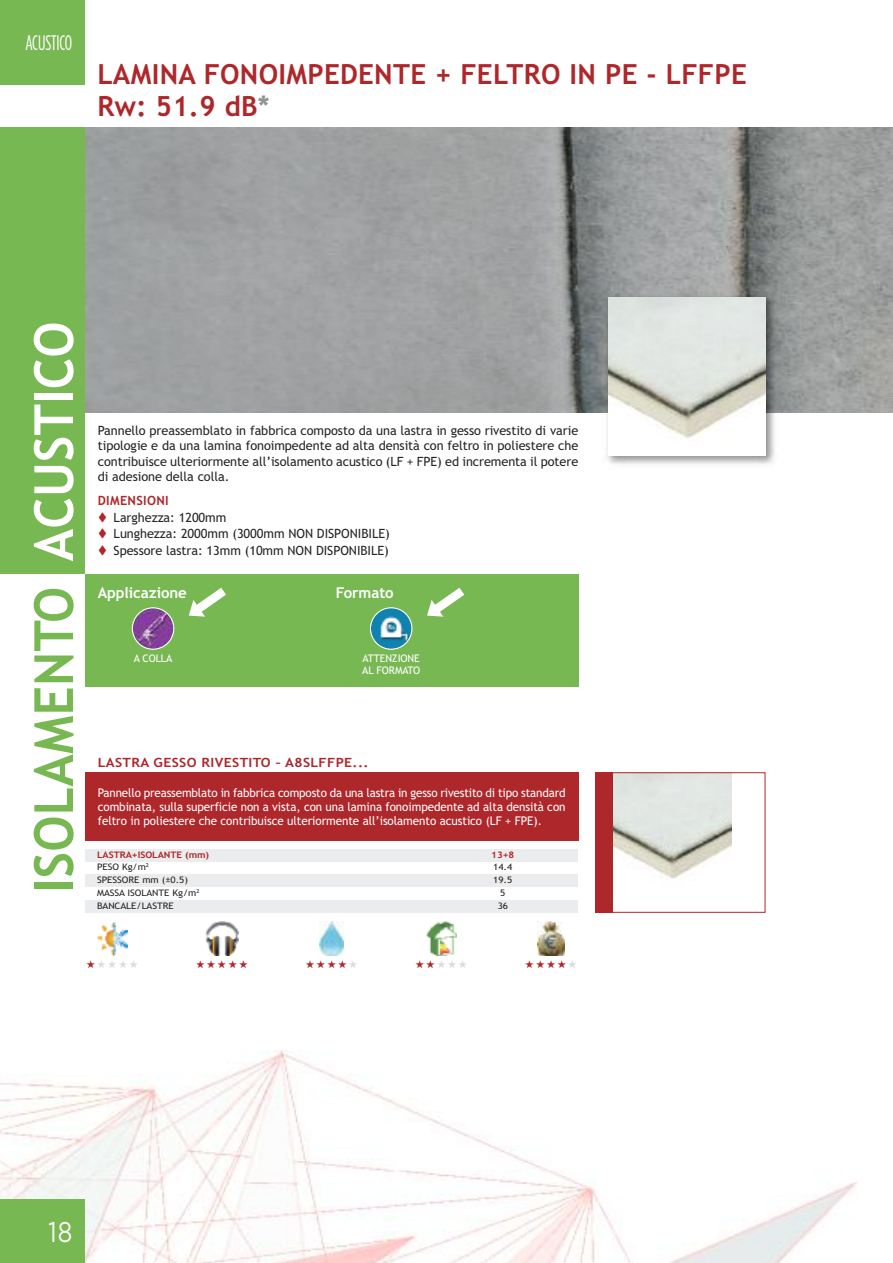
<style>
.page{position:relative;width:893px;height:1263px;background:#fff}
.page>*{position:absolute;margin:0;border:0;box-sizing:border-box;transform-origin:0 0}
.t1{font:700 54px "Trebuchet MS";letter-spacing:.005em;color:#78b852;scale:.95 1}
.t2{font:700 54px "Trebuchet MS";letter-spacing:.005em;color:#fff;scale:.95 1}
.t3{font:28.5px "Gotham";color:#fff;scale:.81 1}
.t4{font:700 27.75px/31.5px "Trebuchet MS";letter-spacing:.01em;color:#ae272b}
.t5{font:21px "Gotham Condensed";letter-spacing:-.005em;color:#fff;scale:.86 1}
.t6{font:700 15px "Trebuchet MS";letter-spacing:-.005em;color:#fff}
.t7{font:12.75px/15.5px "Trebuchet MS";letter-spacing:-.005em;color:#272627;text-align:justify}
.t8{font:700 12.75px "Trebuchet MS";letter-spacing:.025em;color:#ae272b;scale:1.1 1}
.t9{font:700 12.75px "Trebuchet MS";letter-spacing:.025em;color:#ae272b}
.t10{font:12px/14.2px "Trebuchet MS";letter-spacing:-.005em;color:#fff;text-align:justify}
.t11{font:10.5px/12px "Trebuchet MS";letter-spacing:-.005em;color:#fff}
.t12{font:9px "Trebuchet MS";letter-spacing:-.005em;color:#272627;scale:1.1 1}
.t13{font:700 9px "Trebuchet MS";letter-spacing:-.005em;color:#ae272b;scale:1.1 1}
.s1{color:#919396}
.s2{color:#ae272b}
</style>
<div class="page">
<img style="left:612px;top:774px;width:119px;height:117px">
<img style="left:0;top:1050px;width:857px;height:213px">
<div style="left:0;top:128px;width:85px;height:446px;background:#78b852"></div>
<div style="left:0;top:0;width:85px;height:85px;background:#78b852"></div>
<img style="left:85px;top:128px;width:808px;height:284px">
<img style="left:602px;top:292px;width:178px;height:173px">
<img style="left:608px;top:298px;width:157px;height:157px">
<div style="left:85px;top:574px;width:493px;height:113px;background:#78b852"></div>
<svg style="left:132px;top:607px;width:42px;height:43px"></svg>
<svg style="left:370px;top:607px;width:42px;height:43px"></svg>
<div style="left:0;top:1199px;width:85px;height:64px;background:#78b852"></div>
<svg style="left:427px;top:588px;width:37px;height:29px"></svg>
<svg style="left:189px;top:588px;width:37px;height:29px"></svg>
<div style="left:595px;top:772px;width:170px;height:141px;border:1px solid #ae272b"></div>
<div style="left:85px;top:849px;width:342px;height:13px;background:#ebeced"></div>
<div style="left:427px;top:849px;width:151px;height:13px;background:#ebeced"></div>
<div style="left:85px;top:874px;width:342px;height:13px;background:#ebeced"></div>
<div style="left:427px;top:874px;width:151px;height:13px;background:#ebeced"></div>
<div style="left:85px;top:900px;width:342px;height:13px;background:#ebeced"></div>
<div style="left:427px;top:900px;width:151px;height:13px;background:#ebeced"></div>
<div style="left:85px;top:772px;width:493px;height:68px;background:#ae272b"></div>
<img style="left:96px;top:922px;width:32px;height:33px">
<img style="left:205px;top:921px;width:34px;height:34px">
<img style="left:320px;top:921px;width:23px;height:34px">
<img style="left:426px;top:921px;width:30px;height:34px">
<svg style="left:537px;top:921px;width:28px;height:34px"></svg>
<img style="left:538px;top:921px;width:26px;height:34px">
<div style="left:595px;top:772px;width:17px;height:141px;background:#ae272b"></div>
<h3 class="t5" style="left:26px;top:31px;width:56px">ACUSTICO</h3>
<h3 class="t4" style="left:97px;top:59px;width:651px">LAMINA FONOIMPEDENTE + FELTRO IN PE - LFFPE<br>Rw: 51.9 dB<span class="s1">*</span></h3>
<h1 class="t2" style="left:23px;top:561px;width:254px;rotate:-90deg">ACUSTICO</h1>
<h1 class="t1" style="left:23px;top:893px;width:323px;rotate:-90deg">ISOLAMENTO</h1>
<p class="t7" style="left:98px;top:422px;width:482px">Pannello preassemblato in fabbrica composto da una lastra in gesso rivestito di varie tipologie e da una lamina fonoimpedente ad alta densità con feltro in poliestere che contribuisce ulteriormente all’isolamento acustico (LF + FPE) ed incrementa il potere di adesione della colla.</p>
<p class="t9" style="left:98px;top:493px;width:72px">DIMENSIONI</p>
<p class="t7" style="left:98px;top:510px;width:130px"><span class="s2">▼</span> Larghezza: 1200mm</p>
<p class="t7" style="left:98px;top:526px;width:294px"><span class="s2">▼</span> Lunghezza: 2000mm (3000mm NON DISPONIBILE)</p>
<p class="t7" style="left:98px;top:543px;width:293px"><span class="s2">▼</span> Spessore lastra: 13mm (10mm NON DISPONIBILE)</p>
<p class="t6" style="left:98px;top:584px;width:91px">Applicazione</p>
<p class="t6" style="left:336px;top:584px;width:59px">Formato</p>
<p class="t11" style="left:134px;top:652px;width:40px">A COLLA</p>
<p class="t11" style="left:362px;top:652px;width:59px">ATTENZIONE<br>AL FORMATO</p>
<p class="t8" style="left:98px;top:755px;width:248px">LASTRA GESSO RIVESTITO – A8SLFFPE...</p>
<p class="t10" style="left:98px;top:785px;width:469px">Pannello preassemblato in fabbrica composto da una lastra in gesso rivestito di tipo standard combinata, sulla superficie non a vista, con una lamina fonoimpedente ad alta densità con feltro in poliestere che contribuisce ulteriormente all’isolamento acustico (LF + FPE).</p>
<p class="t13" style="left:97px;top:849px;width:103px">LASTRA+ISOLANTE (mm)</p>
<p class="t13" style="left:491px;top:849px;width:22px">13+8</p>
<p class="t12" style="left:97px;top:862px;width:49px">PESO Kg/m<sup>2</sup></p>
<p class="t12" style="left:493px;top:862px;width:19px">14.4</p>
<p class="t12" style="left:97px;top:875px;width:84px">SPESSORE mm (±0.5)</p>
<p class="t12" style="left:493px;top:875px;width:19px">19.5</p>
<p class="t12" style="left:97px;top:887px;width:95px">MASSA ISOLANTE Kg/m<sup>2</sup></p>
<p class="t12" style="left:500px;top:887px;width:6px">5</p>
<p class="t12" style="left:97px;top:900px;width:71px">BANCALE/LASTRE</p>
<p class="t12" style="left:498px;top:900px;width:11px">36</p>
<h2 class="t3" style="left:48px;top:1216px;width:31px">18</h2>
</div>
